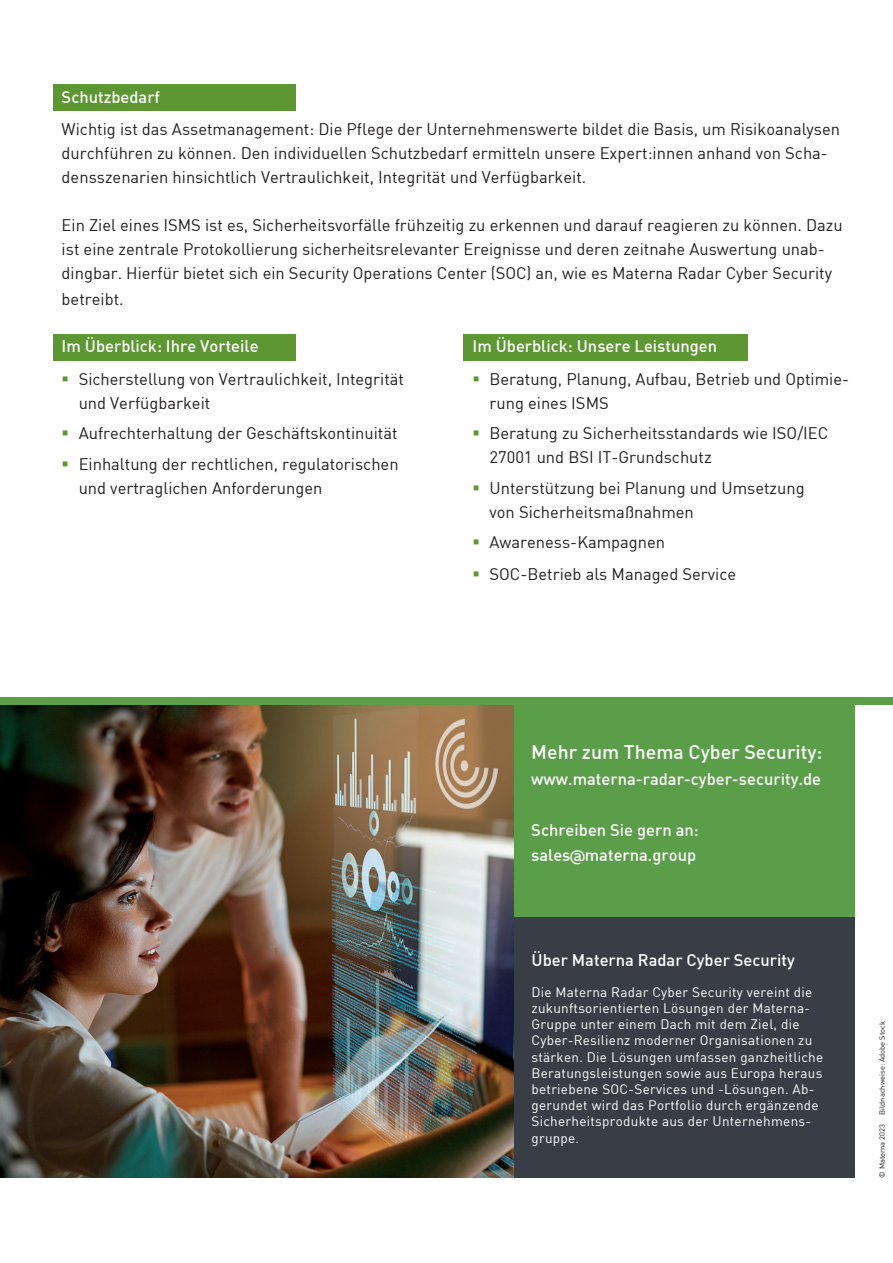
<style>
.page{position:relative;width:893px;height:1263px;background:#fff}
.page>*{position:absolute;margin:0;border:0;box-sizing:border-box;transform-origin:0 0}
.t1{font:19.5px "DIN Medium";color:#fff}
.t2{font:16.5px/24px "DIN";color:#231f20}
.t3{font:16.5px/25.5px "DIN Medium";color:#fff}
.t4{font:13.5px/16.2px "DIN";letter-spacing:.02em;color:#fff}
.t5{font:7.5px "DIN";color:#231f20}
.s1{color:#5c9731}
</style>
<div class="page">
<div style="left:463px;top:334px;width:285px;height:27px;background:#5c9731"></div>
<div style="left:53px;top:334px;width:243px;height:27px;background:#5c9731"></div>
<div style="left:53px;top:84px;width:243px;height:27px;background:#5c9731"></div>
<img style="left:0;top:704px;width:514px;height:473px">
<div style="left:0;top:697px;width:893px;height:7px;background:#5b9e49"></div>
<div style="left:514px;top:907px;width:340px;height:271px;background:#393e46"></div>
<div style="left:514px;top:703px;width:340px;height:214px;background:#5b9e49"></div>
<p class="t3" style="left:62px;top:83px;width:100px">Schutzbedarf</p>
<p class="t2" style="left:62px;top:117px;width:780px">Wichtig ist das Assetmanagement: Die Pflege der Unternehmenswerte bildet die Basis, um Risikoanalysen durchführen zu können. Den individuellen Schutzbedarf ermitteln unsere Expert:innen anhand von Scha&shy;densszenarien hinsichtlich Vertraulichkeit, Integrität und Verfügbarkeit.</p>
<p class="t2" style="left:62px;top:213px;width:783px">Ein Ziel eines ISMS ist es, Sicherheitsvorfälle frühzeitig zu erkennen und darauf reagieren zu können. Dazu ist eine zentrale Protokollierung sicherheitsrelevanter Ereignisse und deren zeitnahe Auswertung unab&shy;dingbar. Hierfür bietet sich ein Security Operations Center (SOC) an, wie es Materna Radar Cyber Security</p>
<p class="t2" style="left:62px;top:286px;width:64px">betreibt.</p>
<p class="t3" style="left:62px;top:333px;width:198px">Im Überblick: Ihre Vorteile</p>
<p class="t2" style="left:79px;top:367px;width:327px;text-indent:-17px"><span class="s1">▪</span> Sicherstellung von Vertraulichkeit, Integrität und Verfügbarkeit</p>
<p class="t2" style="left:62px;top:421px;width:337px"><span class="s1">▪</span> Aufrechterhaltung der Geschäftskontinuität</p>
<p class="t2" style="left:79px;top:451px;width:321px;text-indent:-17px"><span class="s1">▪</span> Einhaltung der rechtlichen, regulatorischen und vertraglichen Anforderungen</p>
<p class="t3" style="left:472px;top:333px;width:246px">Im Überblick: Unsere Leistungen</p>
<p class="t2" style="left:489px;top:367px;width:361px;text-indent:-17px"><span class="s1">▪</span> Beratung, Planung, Aufbau, Betrieb und Optimie&shy;rung eines ISMS</p>
<p class="t2" style="left:489px;top:421px;width:340px;text-indent:-17px"><span class="s1">▪</span> Beratung zu Sicherheitsstandards wie ISO/IEC<br>27001 und BSI IT-Grundschutz</p>
<p class="t2" style="left:489px;top:475px;width:317px;text-indent:-17px"><span class="s1">▪</span> Unterstützung bei Planung und Umsetzung von Sicherheitsmaßnahmen</p>
<p class="t2" style="left:472px;top:530px;width:194px"><span class="s1">▪</span> Awareness-Kampagnen</p>
<p class="t2" style="left:472px;top:562px;width:265px"><span class="s1">▪</span> SOC-Betrieb als Managed Service</p>
<p class="t1" style="left:531px;top:740px;width:293px">Mehr zum Thema Cyber Security:</p>
<p class="t3" style="left:531px;top:766px;width:291px">www.materna-radar-cyber-security.de</p>
<p class="t3" style="left:531px;top:817px;width:169px">Schreiben Sie gern an: sales@materna.group</p>
<p class="t3" style="left:531px;top:947px;width:265px">Über Materna Radar Cyber Security</p>
<p class="t4" style="left:531px;top:983px;width:293px">Die Materna Radar Cyber Security vereint die zukunftsorientierten Lösungen der Materna-Gruppe unter einem Dach mit dem Ziel, die Cyber-Resilienz moderner Organisationen zu stärken. Die Lösungen umfassen ganzheitliche Beratungsleistungen sowie aus Europa heraus betriebene SOC-Services und -Lösungen. Ab&shy;gerundet wird das Portfolio durch ergänzende Sicherheitsprodukte aus der Unternehmens&shy;gruppe.</p>
<p class="t5" style="left:877px;top:1178px;width:158px;rotate:-90deg">© Materna 2023 Bildnachweise: Adobe Stock</p>
</div>
